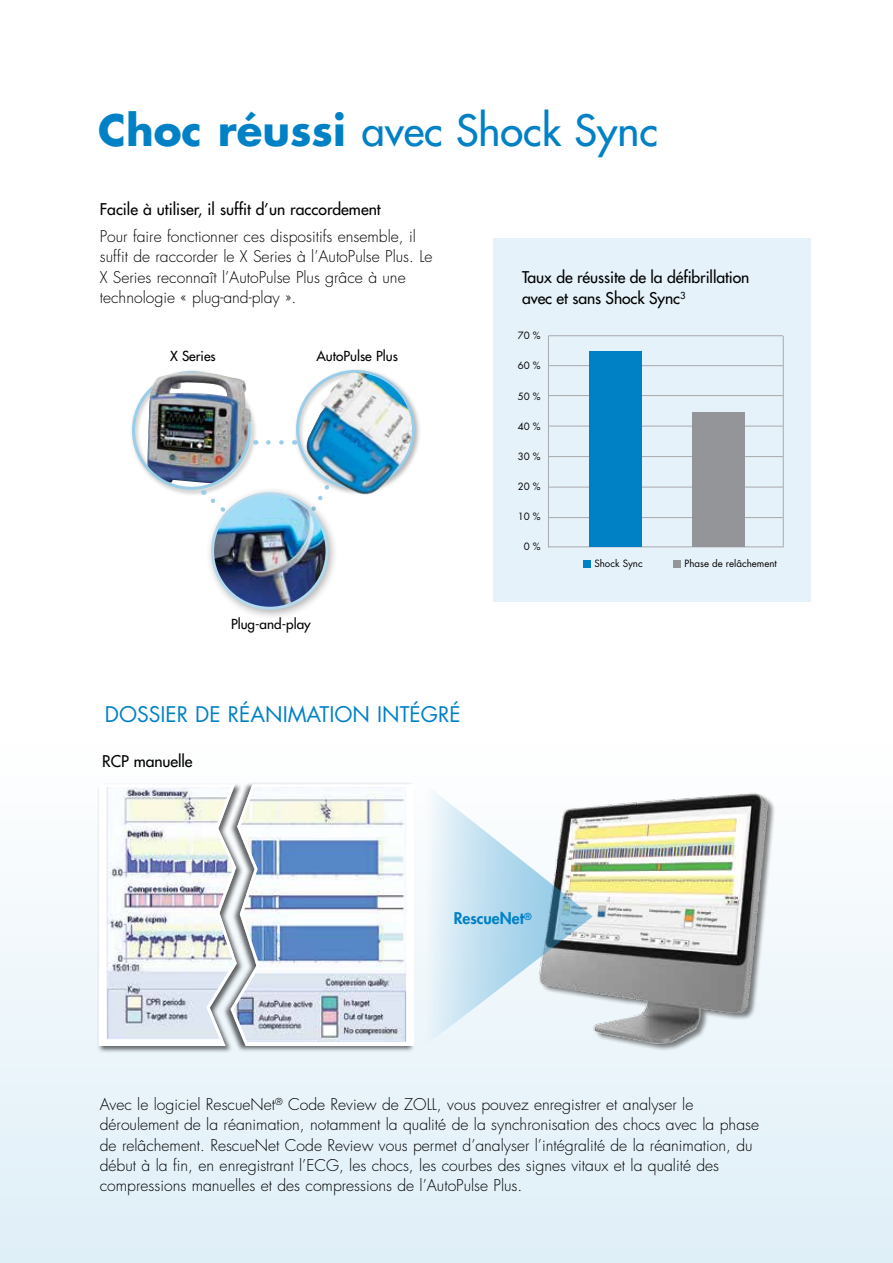
<style>
.page{position:relative;width:893px;height:1263px;background:#fff}
.page>*{position:absolute;margin:0;border:0;box-sizing:border-box;transform-origin:0 0}
.t1{font:500 42px "Futura Std";color:#0081c6}
.t2{font:21px "Futura Std";color:#0081c6}
.t3{font:300 15.75px/20.2px "Futura Std";color:#000}
.t4{font:500 15.75px/20.9px "Futura Std";letter-spacing:-.005em;color:#000}
.t5{font:800 15.75px "Futura Std";color:#0081c6}
.t6{font:500 13.5px "Futura Std";color:#000}
.t7{font:9.75px "Futura Std";color:#010101}
.s1{font-weight:700}
</style>
<div class="page">
<div style="left:294px;top:367px;width:128px;height:128px;background:#000;opacity:.3"></div>
<div style="left:0;top:737px;width:893px;height:526px;background:linear-gradient(to bottom,#fff,#deeff7)"></div>
<svg style="left:244px;top:783px;width:172px;height:265px"></svg>
<div style="left:98px;top:783px;width:146px;height:270px;background:#000;opacity:.6"></div>
<svg style="left:97px;top:783px;width:141px;height:264px"></svg>
<img style="left:468px;top:768px;width:360px;height:288px">
<svg style="left:426px;top:784px;width:167px;height:259px"></svg>
<div style="left:494px;top:238px;width:317px;height:363px;background:#e6f2f9"></div>
<hr style="left:548px;top:517px;width:235px;height:1px;background:#a7a9ac">
<hr style="left:548px;top:487px;width:235px;height:1px;background:#a7a9ac">
<hr style="left:548px;top:456px;width:235px;height:1px;background:#a7a9ac">
<hr style="left:548px;top:426px;width:235px;height:1px;background:#a7a9ac">
<hr style="left:548px;top:395px;width:235px;height:1px;background:#a7a9ac">
<hr style="left:548px;top:365px;width:235px;height:1px;background:#a7a9ac">
<hr style="left:548px;top:335px;width:235px;height:1px;background:#a7a9ac">
<hr style="left:548px;top:546px;width:235px;height:1px;background:#a7a9ac">
<div style="left:589px;top:351px;width:52px;height:196px;background:#0081c6"></div>
<div style="left:692px;top:413px;width:53px;height:134px;background:#939598"></div>
<div style="left:673px;top:560px;width:7px;height:7px;background:#939598"></div>
<div style="left:583px;top:560px;width:7px;height:7px;background:#0081c6"></div>
<hr style="left:548px;top:336px;width:1px;height:211px;background:#a7a9ac">
<hr style="left:783px;top:336px;width:1px;height:211px;background:#a7a9ac">
<div style="left:130px;top:369px;width:128px;height:128px;background:#000;opacity:.3"></div>
<img style="left:148px;top:372px;width:103px;height:63px">
<svg style="left:268px;top:440px;width:16px;height:5px"></svg>
<svg style="left:202px;top:490px;width:3px;height:7px"></svg>
<img style="left:307px;top:373px;width:105px;height:122px">
<div style="left:205px;top:486px;width:134px;height:134px;background:#000;opacity:.3"></div>
<img style="left:213px;top:494px;width:114px;height:114px;border-radius:57px">
<div style="left:211px;top:492px;width:117px;height:118px;border:3px solid #b3d9ee;border-radius:50%"></div>
<h1 class="t1" style="left:98px;top:104px;width:561px"><span class="s1">Choc réussi</span> avec Shock Sync</h1>
<p class="t4" style="left:100px;top:199px;width:282px">Facile à utiliser, il suffit d’un raccordement</p>
<p class="t3" style="left:100px;top:227px;width:334px">Pour faire fonctionner ces dispositifs ensemble, il suffit de raccorder le X Series à l’AutoPulse Plus. Le X Series reconnaît l’AutoPulse Plus grâce à une technologie « plug-and-play ».</p>
<p class="t6" style="left:170px;top:348px;width:47px">X Series</p>
<p class="t6" style="left:316px;top:348px;width:83px">AutoPulse Plus</p>
<p class="t6" style="left:231px;top:616px;width:81px">Plug-and-play</p>
<h2 class="t2" style="left:105px;top:700px;width:357px">DOSSIER DE RÉANIMATION INTÉGRÉ</h2>
<p class="t4" style="left:102px;top:751px;width:92px">RCP manuelle</p>
<p class="t4" style="left:522px;top:267px;width:229px">Taux de réussite de la défibrillation avec et sans Shock Sync<sup>3</sup></p>
<p class="t7" style="left:518px;top:329px;width:24px">70 %</p>
<p class="t7" style="left:518px;top:359px;width:24px">60 %</p>
<p class="t7" style="left:518px;top:390px;width:24px">50 %</p>
<p class="t7" style="left:518px;top:420px;width:24px">40 %</p>
<p class="t7" style="left:518px;top:450px;width:24px">30 %</p>
<p class="t7" style="left:518px;top:480px;width:24px">20 %</p>
<p class="t7" style="left:518px;top:511px;width:24px">10 %</p>
<p class="t7" style="left:524px;top:540px;width:18px">0 %</p>
<p class="t7" style="left:594px;top:557px;width:50px">Shock Sync</p>
<p class="t7" style="left:684px;top:557px;width:94px">Phase de relâchement</p>
<p class="t5" style="left:454px;top:908px;width:79px">RescueNet<sup>®</sup></p>
<p class="t3" style="left:100px;top:1094px;width:661px">Avec le logiciel RescueNet<sup>®</sup> Code Review de ZOLL, vous pouvez enregistrer et analyser le déroulement de la réanimation, notamment la qualité de la synchronisation des chocs avec la phase de relâchement. RescueNet Code Review vous permet d’analyser l’intégralité de la réanimation, du début à la fin, en enregistrant l’ECG, les chocs, les courbes des signes vitaux et la qualité des compressions manuelles et des compressions de l’AutoPulse Plus.</p>
</div>
